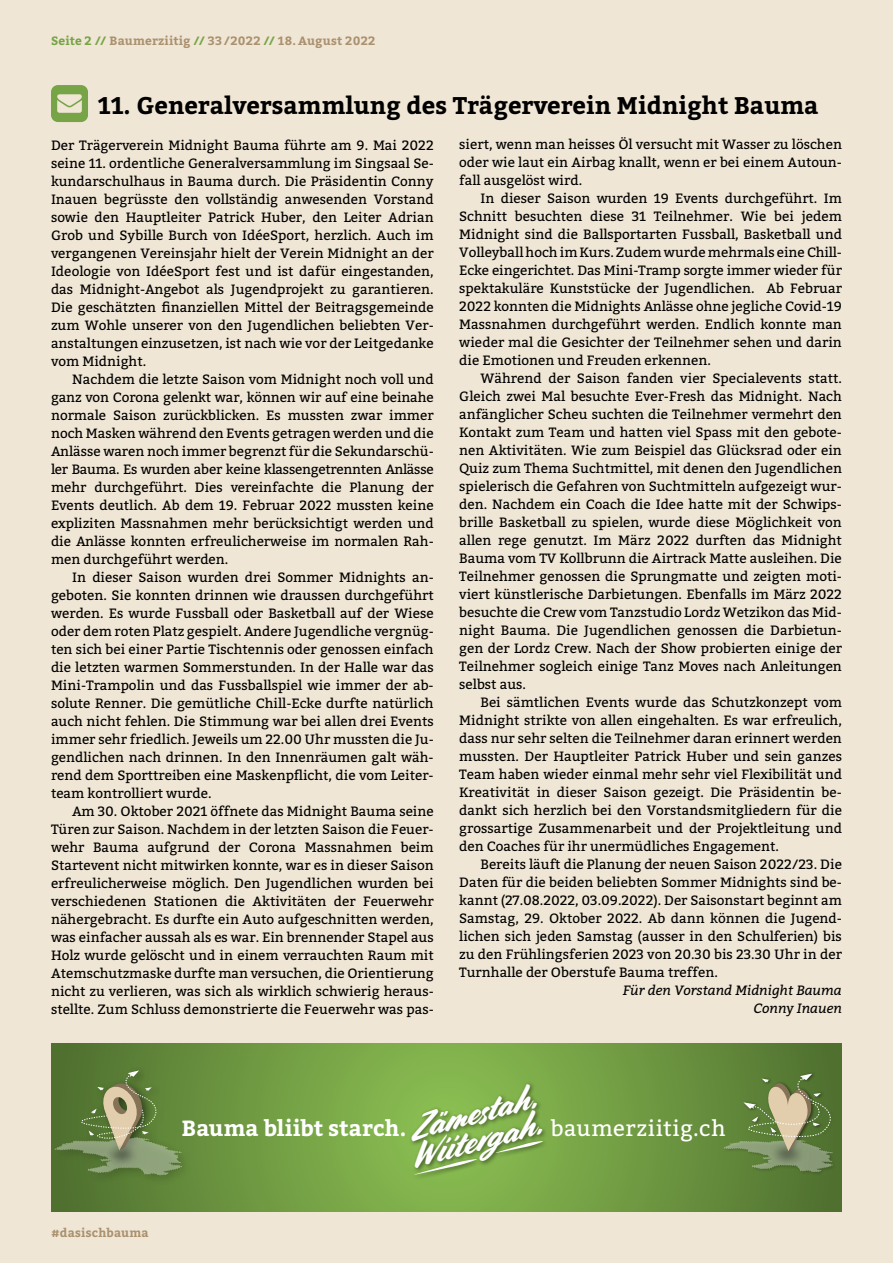
<style>
.page{position:relative;width:893px;height:1263px;background:#f0e6d5}
.page>*{position:absolute;margin:0;border:0;box-sizing:border-box;transform-origin:0 0}
.t1{font:italic 35.55px/26.8px "Cortado";color:#fffefe}
.t2{font:700 24px "Bitter";color:#000}
.t3{font:700 21.9px "Bitter";color:#fff}
.t4{font:21.9px "Bitter";letter-spacing:.025em;color:#fff}
.t5{font:13.5px/18px "Bitter";color:#000;text-align:justify}
.t6{font:italic 13.5px/18px "Bitter";color:#000;text-align:right}
.t7{font:700 12px "Bitter";letter-spacing:.02em;color:#aa916f}
.s1{color:#77a447}
</style>
<div class="page">
<svg style="left:51px;top:85px;width:37px;height:37px"></svg>
<svg style="left:51px;top:1043px;width:791px;height:169px;background:#6f9a42"></svg>
<div style="left:723px;top:1072px;width:113px;height:104px;background:#000;opacity:.5"></div>
<img style="left:763px;top:1172px;width:49px;height:1px">
<svg style="left:724px;top:1073px;width:110px;height:99px;background:#778e55"></svg>
<div style="left:52px;top:1065px;width:140px;height:121px;background:#000;opacity:.5"></div>
<svg style="left:55px;top:1070px;width:127px;height:105px;background:#6d864a"></svg>
<img style="left:96px;top:1137px;width:51px;height:35px">
<img style="left:99px;top:1138px;width:45px;height:33px">
<div style="left:408px;top:1081px;width:140px;height:99px;background:#000;opacity:.5"></div>
<svg style="left:414px;top:1159px;width:63px;height:16px"></svg>
<svg style="left:496px;top:1141px;width:47px;height:12px"></svg>
<p class="t7" style="left:51px;top:31px;width:326px"><span class="s1">Seite 2 //</span> Baumerziitig <span class="s1">//</span> 33/2022 <span class="s1">//</span> 18. August 2022</p>
<h2 class="t2" style="left:98px;top:87px;width:722px">11. Generalversammlung des Trägerverein Midnight Bauma</h2>
<p class="t5" style="left:51px;top:135px;width:384px">Der Trägerverein Midnight Bauma führte am 9. Mai 2022 seine 11. ordentliche Generalversammlung im Singsaal Se&shy;kundarschulhaus in Bauma durch. Die Präsidentin Conny Inauen begrüsste den vollständig anwesenden Vorstand sowie den Hauptleiter Patrick Huber, den Leiter Adrian Grob und Sybille Burch von IdéeSport, herzlich. Auch im vergangenen Vereinsjahr hielt der Verein Midnight an der Ideologie von IdéeSport fest und ist dafür eingestanden, das Midnight-Angebot als Jugendprojekt zu garantieren.<br>Die geschätzten finanziellen Mittel der Beitragsgemeinde zum Wohle unserer von den Jugendlichen beliebten Ver&shy;anstaltungen einzusetzen, ist nach wie vor der Leitgedanke vom Midnight.</p>
<p class="t5" style="left:51px;top:369px;width:384px;text-indent:21px">Nachdem die letzte Saison vom Midnight noch voll und ganz von Corona gelenkt war, können wir auf eine beinahe normale Saison zurückblicken. Es mussten zwar immer noch Masken während den Events getragen werden und die Anlässe waren noch immer begrenzt für die Sekundarschü&shy;ler Bauma. Es wurden aber keine klassengetrennten Anlässe mehr durchgeführt. Dies vereinfachte die Planung der Events deutlich. Ab dem 19. Februar 2022 mussten keine expliziten Massnahmen mehr berücksichtigt werden und die Anlässe konnten erfreulicherweise im normalen Rah&shy;men durchgeführt werden.</p>
<p class="t5" style="left:51px;top:567px;width:384px;text-indent:21px">In dieser Saison wurden drei Sommer Midnights an&shy;geboten. Sie konnten drinnen wie draussen durchgeführt werden. Es wurde Fussball oder Basketball auf der Wiese oder dem roten Platz gespielt. Andere Jugendliche vergnüg&shy;ten sich bei einer Partie Tischtennis oder genossen einfach die letzten warmen Sommerstunden. In der Halle war das Mini-Trampolin und das Fussballspiel wie immer der ab&shy;solute Renner. Die gemütliche Chill-Ecke durfte natürlich auch nicht fehlen. Die Stimmung war bei allen drei Events immer sehr friedlich. Jeweils um 22.00 Uhr mussten die Ju&shy;gendlichen nach drinnen. In den Innenräumen galt wäh&shy;rend dem Sporttreiben eine Maskenpflicht, die vom Leiter&shy;team kontrolliert wurde.</p>
<p class="t5" style="left:51px;top:801px;width:384px;text-indent:21px">Am 30. Oktober 2021 öffnete das Midnight Bauma seine Türen zur Saison. Nachdem in der letzten Saison die Feuer&shy;wehr Bauma aufgrund der Corona Massnahmen beim Startevent nicht mitwirken konnte, war es in dieser Saison erfreulicherweise möglich. Den Jugendlichen wurden bei verschiedenen Stationen die Aktivitäten der Feuerwehr nähergebracht. Es durfte ein Auto aufgeschnitten werden, was einfacher aussah als es war. Ein brennender Stapel aus Holz wurde gelöscht und in einem verrauchten Raum mit Atemschutzmaske durfte man versuchen, die Orientierung nicht zu verlieren, was sich als wirklich schwierig heraus&shy;stellte. Zum Schluss demonstrierte die Feuerwehr was pas-</p>
<p class="t5" style="left:459px;top:135px;width:384px">siert, wenn man heisses Öl versucht mit Wasser zu löschen oder wie laut ein Airbag knallt, wenn er bei einem Autoun&shy;fall ausgelöst wird.</p>
<p class="t5" style="left:459px;top:189px;width:384px;text-indent:21px">In dieser Saison wurden 19 Events durchgeführt. Im Schnitt besuchten diese 31 Teilnehmer. Wie bei jedem Midnight sind die Ballsportarten Fussball, Basketball und Volleyball hoch im Kurs. Zudem wurde mehrmals eine Chill-Ecke eingerichtet. Das Mini-Tramp sorgte immer wieder für spektakuläre Kunststücke der Jugendlichen. Ab Februar 2022 konnten die Midnights Anlässe ohne jegliche Covid-19<br>Massnahmen durchgeführt werden. Endlich konnte man wieder mal die Gesichter der Teilnehmer sehen und darin die Emotionen und Freuden erkennen.</p>
<p class="t5" style="left:459px;top:369px;width:384px;text-indent:21px">Während der Saison fanden vier Specialevents statt.<br>Gleich zwei Mal besuchte Ever-Fresh das Midnight. Nach anfänglicher Scheu suchten die Teilnehmer vermehrt den Kontakt zum Team und hatten viel Spass mit den gebote&shy;nen Aktivitäten. Wie zum Beispiel das Glücksrad oder ein Quiz zum Thema Suchtmittel, mit denen den Jugendlichen spielerisch die Gefahren von Suchtmitteln aufgezeigt wur&shy;den. Nachdem ein Coach die Idee hatte mit der Schwips&shy;brille Basketball zu spielen, wurde diese Möglichkeit von allen rege genutzt. Im März 2022 durften das Midnight Bauma vom TV Kollbrunn die Airtrack Matte ausleihen. Die Teilnehmer genossen die Sprungmatte und zeigten moti&shy;viert künstlerische Darbietungen. Ebenfalls im März 2022 besuchte die Crew vom Tanzstudio Lordz Wetzikon das Mid&shy;night Bauma. Die Jugendlichen genossen die Darbietun&shy;gen der Lordz Crew. Nach der Show probierten einige der Teilnehmer sogleich einige Tanz Moves nach Anleitungen selbst aus.</p>
<p class="t5" style="left:459px;top:693px;width:384px;text-indent:21px">Bei sämtlichen Events wurde das Schutzkonzept vom Midnight strikte von allen eingehalten. Es war erfreulich, dass nur sehr selten die Teilnehmer daran erinnert werden mussten. Der Hauptleiter Patrick Huber und sein ganzes Team haben wieder einmal mehr sehr viel Flexibilität und Kreativität in dieser Saison gezeigt. Die Präsidentin be&shy;dankt sich herzlich bei den Vorstandsmitgliedern für die grossartige Zusammenarbeit und der Projektleitung und den Coaches für ihr unermüdliches Engagement.</p>
<p class="t5" style="left:459px;top:855px;width:384px;text-indent:21px">Bereits läuft die Planung der neuen Saison 2022/23. Die Daten für die beiden beliebten Sommer Midnights sind be&shy;kannt (27.08.2022, 03.09.2022). Der Saisonstart beginnt am Samstag, 29. Oktober 2022. Ab dann können die Jugend&shy;lichen sich jeden Samstag (ausser in den Schulferien) bis zu den Frühlingsferien 2023 von 20.30 bis 23.30 Uhr in der Turnhalle der Oberstufe Bauma treffen.</p>
<p class="t6" style="left:623px;top:981px;width:221px">Für den Vorstand Midnight Bauma<br>Conny Inauen</p>
<p class="t7" style="left:51px;top:1224px;width:99px">#dasischbauma</p>
<h1 class="t1" style="left:400px;top:1119px;width:141px;rotate:-15deg">Zämestah.<br>Wiitergah.</h1>
<h3 class="t3" style="left:182px;top:1111px;width:226px">Bauma bliibt starch.</h3>
<h3 class="t4" style="left:551px;top:1113px;width:176px">baumerziitig.ch</h3>
</div>
